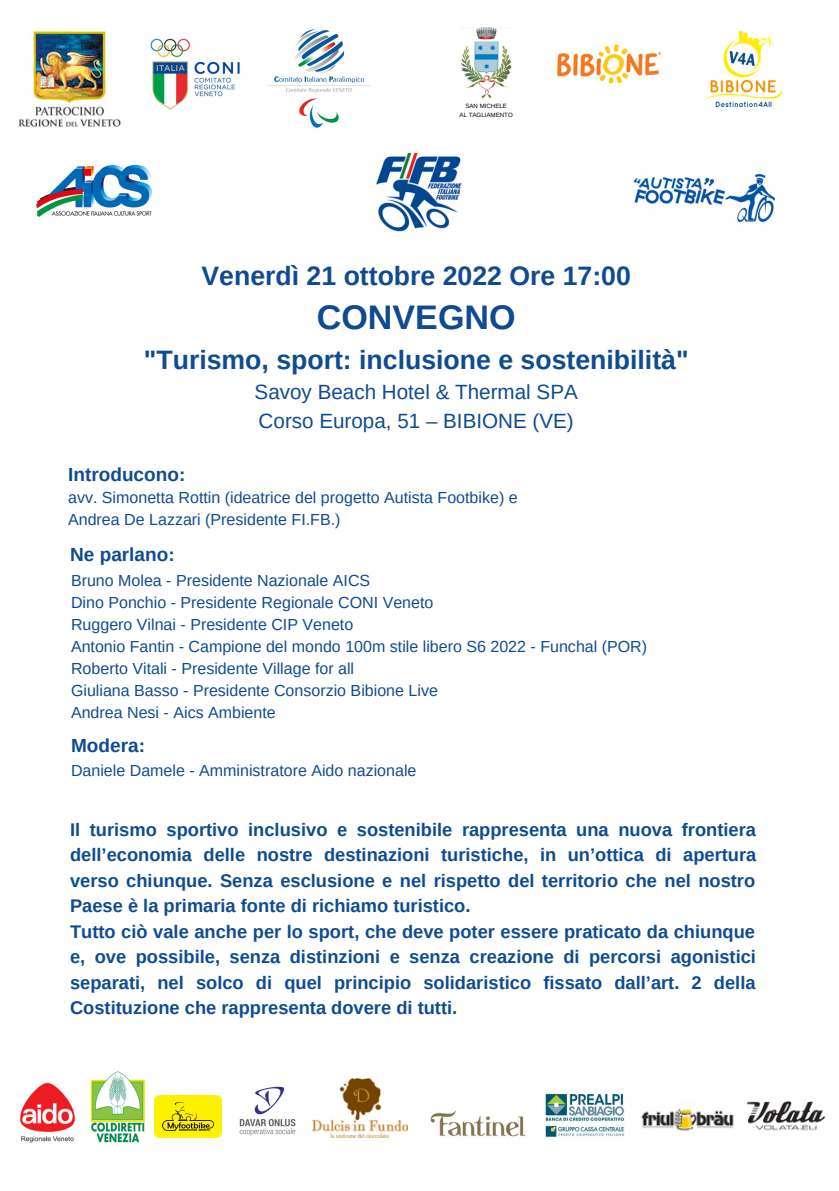
<style>
.page{position:relative;width:839px;height:1191px;background:#fff}
.page>*{position:absolute;margin:0;border:0;box-sizing:border-box;transform-origin:0 0}
.t1{font:700 34px "Arimo";color:#104b91}
.t2{font:700 26.6px "Arimo";color:#104b91}
.t3{font:20.6px/28.6px "Arimo";color:#104b91}
.t4{font:700 19px "Arimo";color:#104b91}
.t5{font:700 18.2px/25.6px "Arimo";color:#104b91}
.t6{font:16px/22px "Arimo";color:#104b91}
.t7{font:16px "Arimo";color:#104b91}
.t8{font:6.2px/8.4px "Arimo";color:#000;text-align:center}
</style>
<div class="page">
<img style="left:376px;top:152px;width:86px;height:80px">
<img style="left:37px;top:165px;width:114px;height:51px">
<img style="left:557px;top:44px;width:105px;height:40px">
<img style="left:461px;top:28px;width:50px;height:70px">
<img style="left:703px;top:32px;width:78px;height:75px">
<img style="left:634px;top:173px;width:142px;height:50px">
<img style="left:19px;top:31px;width:102px;height:96px">
<img style="left:151px;top:39px;width:89px;height:71px">
<img style="left:268px;top:29px;width:102px;height:99px">
<img style="left:19px;top:1082px;width:56px;height:60px">
<img style="left:90px;top:1071px;width:55px;height:72px">
<img style="left:154px;top:1095px;width:67px;height:43px">
<img style="left:239px;top:1086px;width:57px;height:50px">
<img style="left:312px;top:1078px;width:96px;height:60px">
<img style="left:545px;top:1093px;width:80px;height:45px">
<img style="left:641px;top:1103px;width:93px;height:28px">
<img style="left:747px;top:1100px;width:78px;height:31px">
<img style="left:430px;top:1110px;width:96px;height:27px">
<p class="t8" style="left:459px;top:102px;width:55px">SAN MICHELE<br>AL TAGLIAMENTO</p>
<h2 class="t2" style="left:201px;top:261px;width:431px">Venerdì 21 ottobre 2022 Ore 17:00</h2>
<h1 class="t1" style="left:317px;top:298px;width:200px">CONVEGNO</h1>
<h2 class="t2" style="left:144px;top:345px;width:546px">"Turismo, sport: inclusione e sostenibilità"</h2>
<p class="t3" style="left:254px;top:378px;width:324px">Savoy Beach Hotel &amp; Thermal SPA<br>Corso Europa, 51 – BIBIONE (VE)</p>
<p class="t4" style="left:68px;top:463px;width:119px">Introducono:</p>
<p class="t6" style="left:68px;top:487px;width:451px;line-height:21.4px">avv. Simonetta Rottin (ideatrice del progetto Autista Footbike) e<br>Andrea De Lazzari (Presidente FI.FB.)</p>
<p class="t4" style="left:70px;top:544px;width:106px">Ne parlano:</p>
<p class="t6" style="left:71px;top:569px;width:577px">Bruno Molea - Presidente Nazionale AICS<br>Dino Ponchio - Presidente Regionale CONI Veneto<br>Ruggero Vilnai - Presidente CIP Veneto<br>Antonio Fantin - Campione del mondo 100m stile libero S6 2022 - Funchal (POR)<br>Roberto Vitali - Presidente Village for all<br>Giuliana Basso - Presidente Consorzio Bibione Live<br>Andrea Nesi - Aics Ambiente</p>
<p class="t4" style="left:71px;top:735px;width:75px">Modera:</p>
<p class="t7" style="left:71px;top:762px;width:347px">Daniele Damele - Amministratore Aido nazionale</p>
<p class="t5" style="left:70px;top:816px;width:687px">Il turismo sportivo inclusivo e sostenibile rappresenta una nuova frontiera dell’economia delle nostre destinazioni turistiche, in un’ottica di apertura verso chiunque. Senza esclusione e nel rispetto del territorio che nel nostro Paese è la primaria fonte di richiamo turistico.<br>Tutto ciò vale anche per lo sport, che deve poter essere praticato da chiunque e, ove possibile, senza distinzioni e senza creazione di percorsi agonistici separati, nel solco di quel principio solidaristico fissato dall’art. 2 della Costituzione che rappresenta dovere di tutti.</p>
</div>
